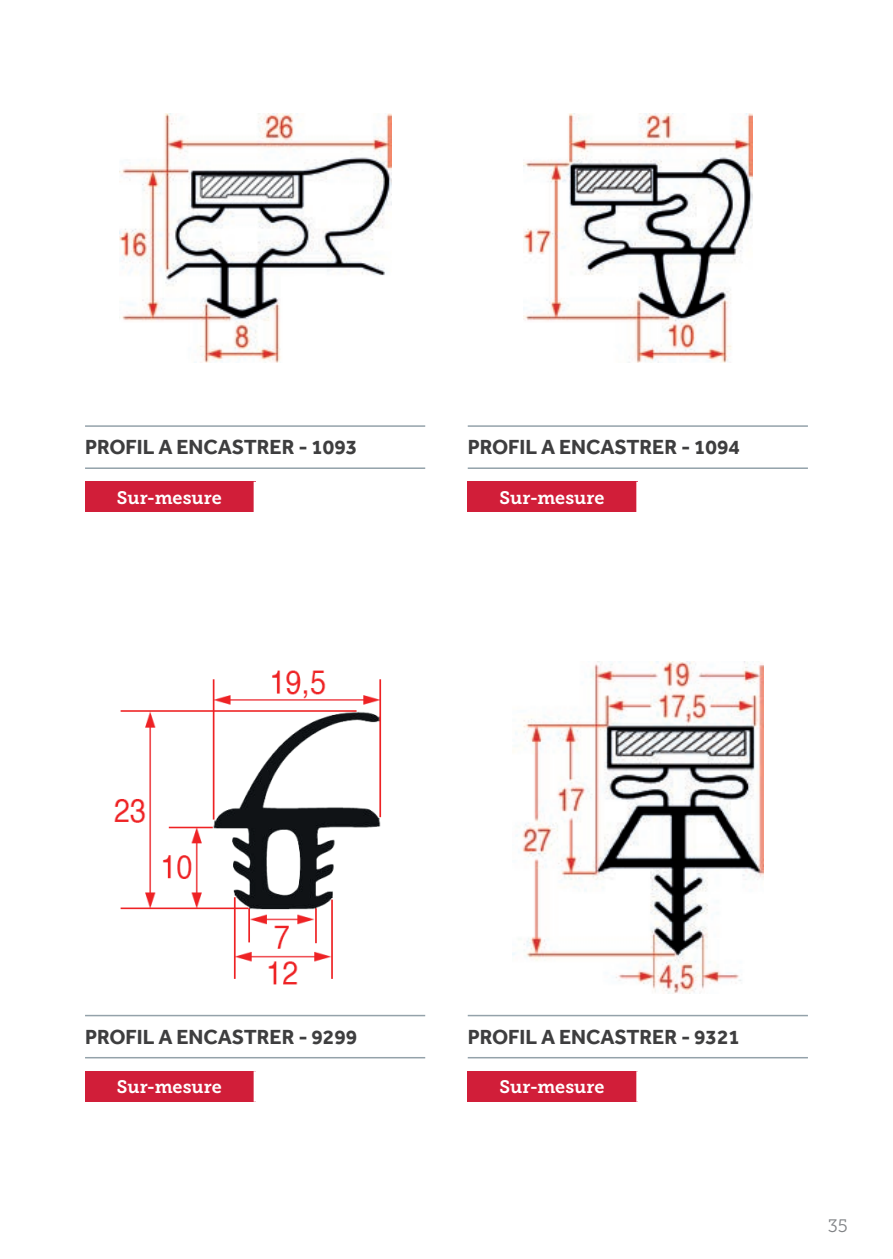
<style>
.page{position:relative;width:893px;height:1259px;background:#fff}
.page>*{position:absolute;margin:0;border:0;box-sizing:border-box;transform-origin:0 0}
.t1{font:700 21px "Effra";color:#3e3e3f}
.t2{font:18px "Museo Slab 700";color:#fff}
.t3{font:18px "Museo Slab 300";color:#808285}
</style>
<div class="page">
<img style="left:119px;top:114px;width:272px;height:248px">
<img style="left:523px;top:114px;width:229px;height:249px">
<hr style="left:85px;top:425px;width:340px;height:2px;background:#94a2aa">
<hr style="left:85px;top:467px;width:340px;height:2px;background:#94a2aa">
<hr style="left:468px;top:425px;width:340px;height:2px;background:#94a2aa">
<hr style="left:468px;top:467px;width:340px;height:2px;background:#94a2aa">
<div style="left:85px;top:482px;width:170px;height:30px;background:#d11e39"></div>
<hr style="left:254px;top:482px;width:3px;height:30px;background:#fff">
<div style="left:468px;top:482px;width:170px;height:30px;background:#d11e39"></div>
<hr style="left:636px;top:482px;width:3px;height:30px;background:#fff">
<img style="left:114px;top:670px;width:268px;height:315px">
<img style="left:512px;top:662px;width:251px;height:331px">
<hr style="left:85px;top:1014px;width:340px;height:2px;background:#94a2aa">
<hr style="left:85px;top:1057px;width:340px;height:1px;background:#94a2aa">
<hr style="left:468px;top:1014px;width:340px;height:2px;background:#94a2aa">
<hr style="left:468px;top:1057px;width:340px;height:1px;background:#94a2aa">
<div style="left:85px;top:1071px;width:170px;height:30px;background:#d11e39"></div>
<hr style="left:254px;top:1071px;width:3px;height:30px;background:#fff">
<div style="left:468px;top:1071px;width:170px;height:30px;background:#d11e39"></div>
<hr style="left:636px;top:1071px;width:3px;height:30px;background:#fff">
<p class="t1" style="left:85px;top:434px;width:274px">PROFIL A ENCASTRER - 1093</p>
<p class="t1" style="left:468px;top:434px;width:274px">PROFIL A ENCASTRER - 1094</p>
<p class="t2" style="left:117px;top:487px;width:107px">Sur-mesure</p>
<p class="t2" style="left:499px;top:487px;width:107px">Sur-mesure</p>
<p class="t1" style="left:85px;top:1024px;width:274px">PROFIL A ENCASTRER - 9299</p>
<p class="t1" style="left:468px;top:1024px;width:274px">PROFIL A ENCASTRER - 9321</p>
<p class="t2" style="left:117px;top:1076px;width:107px">Sur-mesure</p>
<p class="t2" style="left:499px;top:1076px;width:107px">Sur-mesure</p>
<p class="t3" style="left:828px;top:1215px;width:22px">35</p>
</div>
